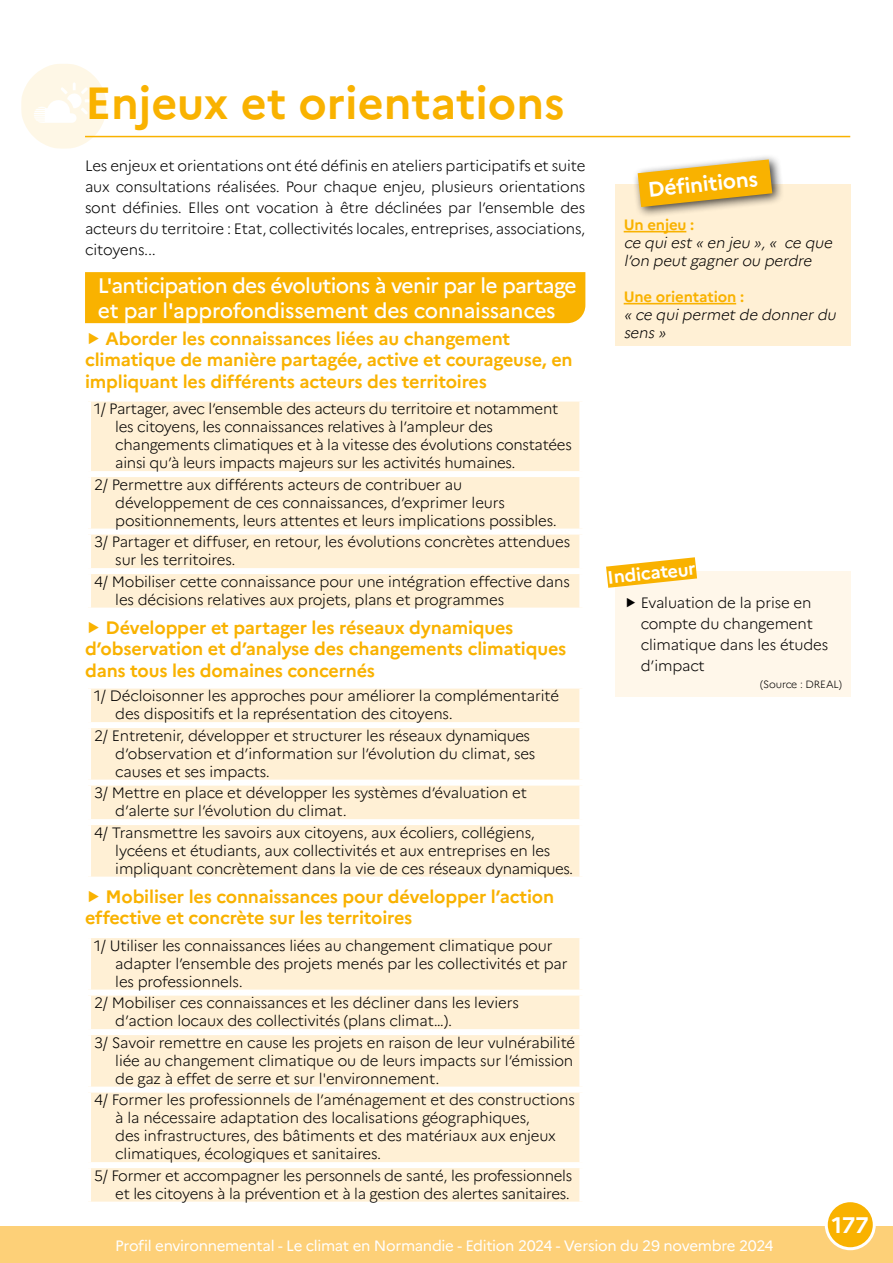
<style>
.page{position:relative;width:893px;height:1263px;background:#fff}
.page>*{position:absolute;margin:0;border:0;box-sizing:border-box;transform-origin:0 0}
.Titre_3{font:700 45px "Marianne";color:#f9b200}
.t1{font:700 22.5px "Marianne";color:#fff}
.Texte{font:500 21px/25.2px "Marianne";letter-spacing:-.03em;color:#fff}
.Titre_encadrés_repères{font:700 21px "Marianne";color:#fff}
.Texte-2{font:700 18px/21.6px "Marianne";letter-spacing:-.01em;color:#f9b200}
.Texte-3{font:700 18px "Marianne";color:#fff}
.Puces_enjeux{font:300 15px/18px "Marianne";letter-spacing:-.01em;color:#000}
.Texte-4{font:300 15px/21px "Marianne";letter-spacing:-.01em;color:#000;text-align:justify}
.t2{font:15px "Marianne";letter-spacing:-.02em;color:#fff}
.Texte_encadré{font:italic 300 15px/18px "Marianne";color:#000}
.Texte_encadré-2{font:700 15px "Marianne";letter-spacing:-.01em;color:#f9b200}
.Source{font:300 10.5px "Marianne";letter-spacing:-.01em;color:#000}
</style>
<div class="page">
<div style="left:0;top:1226px;width:893px;height:37px;background:#fdd078"></div>
<div style="left:826px;top:1201px;width:48px;height:48px;background:#f9b200;border-radius:50%"></div>
<div style="left:825px;top:1199px;width:51px;height:51px;border:3px solid #fff;border-radius:50%"></div>
<div style="left:85px;top:272px;width:500px;height:51px;background:#f9b200"></div>
<div style="left:91px;top:402px;width:488px;height:206px;background:#fff0d5"></div>
<div style="left:85px;top:471px;width:500px;height:6px;background:#fff"></div>
<div style="left:85px;top:529px;width:500px;height:6px;background:#fff"></div>
<div style="left:85px;top:568px;width:500px;height:6px;background:#fff"></div>
<div style="left:91px;top:689px;width:488px;height:188px;background:#fff0d5"></div>
<div style="left:85px;top:722px;width:500px;height:6px;background:#fff"></div>
<div style="left:85px;top:780px;width:500px;height:6px;background:#fff"></div>
<div style="left:85px;top:819px;width:500px;height:6px;background:#fff"></div>
<div style="left:615px;top:571px;width:235px;height:125px;background:#fff7ea"></div>
<svg style="left:606px;top:557px;width:91px;height:31px"></svg>
<div style="left:91px;top:938px;width:488px;height:263px;background:#fff0d5"></div>
<div style="left:85px;top:989px;width:500px;height:6px;background:#fff"></div>
<div style="left:85px;top:1029px;width:500px;height:6px;background:#fff"></div>
<div style="left:85px;top:1086px;width:500px;height:6px;background:#fff"></div>
<div style="left:85px;top:1162px;width:500px;height:6px;background:#fff"></div>
<div style="left:615px;top:184px;width:235px;height:162px;background:#fff0d5"></div>
<hr style="left:624px;top:231px;width:62px;height:1px;background:#f9b200">
<hr style="left:624px;top:303px;width:112px;height:1px;background:#f9b200">
<div style="left:632px;top:154px;width:152px;height:65px;background:#000;opacity:.75"></div>
<svg style="left:638px;top:159px;width:134px;height:48px;background:#ecb93a"></svg>
<svg style="left:21px;top:64px;width:85px;height:84px"></svg>
<hr style="left:85px;top:136px;width:765px;height:1px;background:#f9b200">
<p class="Titre_3" style="left:85px;top:68px;width:481px">Enjeux et orientations</p>
<p class="Texte-4" style="left:85px;top:154px;width:502px">Les enjeux et orientations ont été définis en ateliers participatifs et suite aux consultations réalisées. Pour chaque enjeu, plusieurs orientations sont définies. Elles ont vocation à être déclinées par l’ensemble des acteurs du territoire : Etat, collectivités locales, entreprises, associations, citoyens...</p>
<p class="Texte" style="left:98px;top:271px;width:480px">L'anticipation des évolutions à venir par le partage et par l'approfondissement des connaissances</p>
<p class="Texte-2" style="left:85px;top:326px;width:489px;text-indent:21px">Aborder les connaissances liées au changement climatique de manière partagée, active et courageuse, en impliquant les différents acteurs des territoires</p>
<p class="Puces_enjeux" style="left:115px;top:398px;width:458px;text-indent:-21px">1/ Partager, avec l’ensemble des acteurs du territoire et notamment les citoyens, les connaissances relatives à l’ampleur des changements climatiques et à la vitesse des évolutions constatées ainsi qu’à leurs impacts majeurs sur les activités humaines.</p>
<p class="Puces_enjeux" style="left:115px;top:474px;width:443px;text-indent:-21px">2/ Permettre aux différents acteurs de contribuer au développement de ces connaissances, d’exprimer leurs positionnements, leurs attentes et leurs implications possibles.</p>
<p class="Puces_enjeux" style="left:115px;top:532px;width:456px;text-indent:-21px">3/ Partager et diffuser, en retour, les évolutions concrètes attendues sur les territoires.</p>
<p class="Puces_enjeux" style="left:115px;top:571px;width:456px;text-indent:-21px">4/ Mobiliser cette connaissance pour une intégration effective dans les décisions relatives aux projets, plans et programmes</p>
<p class="Texte-2" style="left:85px;top:615px;width:483px;text-indent:21px">Développer et partager les réseaux dynamiques d’observation et d’analyse des changements climatiques dans tous les domaines concernés</p>
<p class="Puces_enjeux" style="left:115px;top:685px;width:445px;text-indent:-21px">1/ Décloisonner les approches pour améliorer la complémentarité des dispositifs et la représentation des citoyens.</p>
<p class="Puces_enjeux" style="left:115px;top:725px;width:422px;text-indent:-21px">2/ Entretenir, développer et structurer les réseaux dynamiques d’observation et d’information sur l’évolution du climat, ses causes et ses impacts.</p>
<p class="Puces_enjeux" style="left:115px;top:782px;width:413px;text-indent:-21px">3/ Mettre en place et développer les systèmes d’évaluation et d’alerte sur l’évolution du climat.</p>
<p class="Puces_enjeux" style="left:115px;top:822px;width:459px;text-indent:-21px">4/ Transmettre les savoirs aux citoyens, aux écoliers, collégiens, lycéens et étudiants, aux collectivités et aux entreprises en les impliquant concrètement dans la vie de ces réseaux dynamiques.</p>
<p class="Texte-2" style="left:85px;top:884px;width:471px;text-indent:21px">Mobiliser les connaissances pour développer l’action effective et concrète sur les territoires</p>
<p class="Puces_enjeux" style="left:115px;top:935px;width:454px;text-indent:-21px">1/ Utiliser les connaissances liées au changement climatique pour adapter l’ensemble des projets menés par les collectivités et par les professionnels.</p>
<p class="Puces_enjeux" style="left:115px;top:992px;width:405px;text-indent:-21px">2/ Mobiliser ces connaissances et les décliner dans les leviers d’action locaux des collectivités (plans climat…).</p>
<p class="Puces_enjeux" style="left:115px;top:1032px;width:461px;text-indent:-21px">3/ Savoir remettre en cause les projets en raison de leur vulnérabilité liée au changement climatique ou de leurs impacts sur l’émission de gaz à effet de serre et sur l'environnement.</p>
<p class="Puces_enjeux" style="left:115px;top:1089px;width:461px;text-indent:-21px">4/ Former les professionnels de l’aménagement et des constructions à la nécessaire adaptation des localisations géographiques,<br>des infrastructures, des bâtiments et des matériaux aux enjeux climatiques, écologiques et sanitaires.</p>
<p class="Puces_enjeux" style="left:94px;top:1165px;width:480px;text-align:right">5/ Former et accompagner les personnels de santé, les professionnels et les citoyens à la prévention et à la gestion des alertes sanitaires.</p>
<p class="Titre_encadrés_repères" style="left:646px;top:174px;width:112px;rotate:-6deg">Définitions</p>
<p class="Texte_encadré-2" style="left:624px;top:213px;width:72px">Un enjeu :</p>
<p class="Texte_encadré" style="left:624px;top:232px;width:214px">ce quiest« en jeu »,« ce que l’on peutgagnerou perdre</p>
<p class="Texte_encadré-2" style="left:624px;top:285px;width:122px">Une orientation :</p>
<p class="Texte_encadré" style="left:624px;top:304px;width:217px">« ce quipermetde donnerdu sens»</p>
<p class="Texte-3" style="left:606px;top:564px;width:90px;rotate:-6deg">Indicateur</p>
<p class="Texte-4" style="left:641px;top:591px;width:189px;text-align:left">Evaluation de la prise en compte du changement climatique dans les études d’impact</p>
<p class="Source" style="left:760px;top:676px;width:83px">(Source : DREAL)</p>
<h2 class="t1" style="left:832px;top:1208px;width:38px">177</h2>
<p class="t2" style="left:115px;top:1234px;width:660px">Profil environnemental - Le climat en Normandie - Edition 2024 - Version du 29 novembre 2024</p>
</div>
